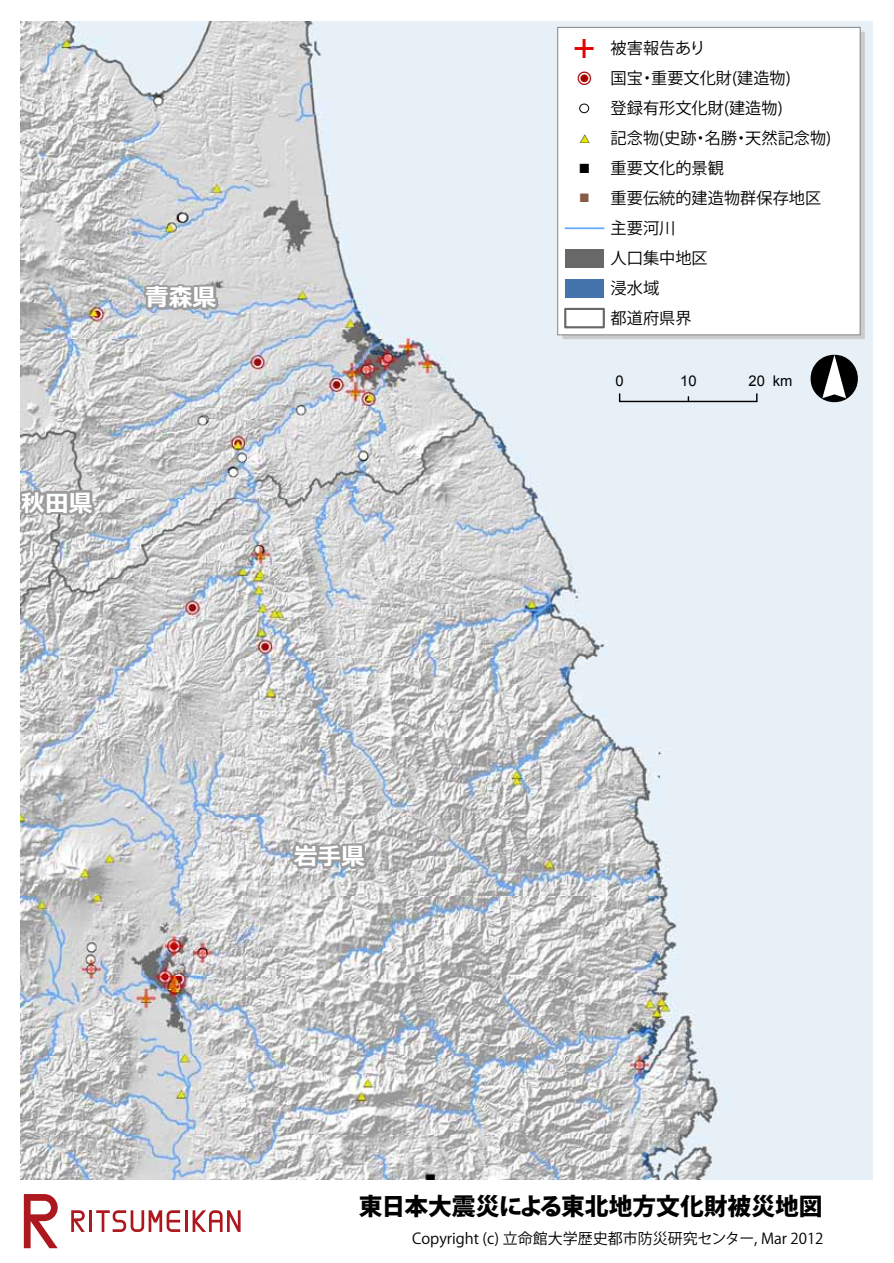
<style>
.page{position:relative;width:894px;height:1263px;background:#fff}
.page>*{position:absolute;margin:0;border:0;box-sizing:border-box;transform-origin:0 0}
.t1{font:67.35px "ESRI North";color:#000}
.t2{font:800 23.7px "Koz Go Pro";color:#000}
.t3{font:700 23.7px "Meiryo";color:#fff}
.t4{font:16.2px/29.8px "Koz Go Pro";color:#000}
.t5{font:15px "Koz Go Pro";color:#000}
.t6{font:14.7px "Arial";color:#000}
.t7{font:14.4px "ESRI Default Marker";color:#000}
.t8{font:13.35px "ESRI Default Marker";color:#000}
.t9{font:12.3px "ESRI Default Marker";color:#895a44}
.s1{font-family:"ESRI Default Marker";font-size:27px;color:#e60000}
.s2{font-family:"ESRI Default Marker";font-size:19.05px;color:#fff}
.s3{font-family:"ESRI Default Marker";font-size:19.05px;color:#a80000}
.s4{color:#e6e600}
</style>
<div class="page">
<img style="left:21px;top:22px;width:852px;height:1158px">
<svg style="left:287px;top:840px;width:86px;height:32px"></svg>
<svg style="left:142px;top:282px;width:82px;height:32px"></svg>
<svg style="left:21px;top:486px;width:79px;height:33px"></svg>
<svg style="left:562px;top:32px;width:303px;height:307px;fill:#ccc"></svg>
<div style="left:558px;top:27px;width:302px;height:308px;background:#fff"></div>
<div style="left:579px;top:104px;width:10px;height:9px;border:1px solid #000;border-radius:50%"></div>
<hr style="left:565px;top:227px;width:39px;height:2px;background:#66abff">
<div style="left:565px;top:249px;width:39px;height:19px;background:#686868"></div>
<div style="left:565px;top:279px;width:39px;height:18px;background:#4574ad"></div>
<div style="left:564px;top:308px;width:41px;height:20px;border:2px solid #686868"></div>
<div style="left:557px;top:27px;width:304px;height:308px;border:1px solid #828282"></div>
<div style="left:813px;top:357px;width:42px;height:42px;background:#fff;border-radius:50%"></div>
<div style="left:813px;top:357px;width:42px;height:42px;border:1px solid #fff;border-radius:50%"></div>
<svg style="left:756px;top:394px;width:2px;height:7px"></svg>
<hr style="left:620px;top:401px;width:137px;height:1px;background:#000">
<svg style="left:71px;top:1210px;width:14px;height:22px"></svg>
<hr style="left:89px;top:1210px;width:3px;height:22px;background:#ad181f">
<hr style="left:185px;top:1210px;width:3px;height:22px;background:#ad181f">
<svg style="left:193px;top:1210px;width:48px;height:22px"></svg>
<svg style="left:96px;top:1210px;width:84px;height:22px"></svg>
<svg style="left:24px;top:1194px;width:34px;height:54px"></svg>
<h2 class="t3" style="left:145px;top:281px;width:73px">青森県</h2>
<h2 class="t3" style="left:21px;top:487px;width:73px">秋田県</h2>
<p class="t4" style="left:575px;top:34px;width:132px"><span class="s1">E</span> 被害報告あり</p>
<p class="t4" style="left:578px;top:64px;width:215px"><span class="s2">!</span><span class="s3">P</span> 国宝・重要文化財(建造物)</p>
<p class="t4" style="left:611px;top:94px;width:174px">登録有形文化財(建造物)</p>
<p class="t7" style="left:580px;top:130px;width:12px">*<span class="s4">#</span></p>
<p class="t4" style="left:611px;top:124px;width:222px">記念物(史跡・名勝・天然記念物)</p>
<p class="t8" style="left:580px;top:160px;width:11px">"</p>
<p class="t4" style="left:611px;top:154px;width:115px">重要文化的景観</p>
<p class="t9" style="left:580px;top:191px;width:10px">"</p>
<p class="t4" style="left:611px;top:184px;width:212px">重要伝統的建造物群保存地区主要河川<br>人口集中地区<br>浸水域<br>都道府県界</p>
<p class="t6" style="left:616px;top:371px;width:10px">0</p>
<p class="t6" style="left:680px;top:371px;width:18px">10</p>
<p class="t6" style="left:749px;top:371px;width:45px">20 km</p>
<h1 class="t1" style="left:811px;top:340px;width:49px">°</h1>
<h2 class="t3" style="left:294px;top:840px;width:73px">岩手県</h2>
<h2 class="t2" style="left:359px;top:1191px;width:465px">東日本大震災による東北地方文化財被災地図</h2>
<p class="t5" style="left:412px;top:1228px;width:413px">Copyright (c) 立命館大学歴史都市防災研究センター, Mar 2012</p>
</div>
